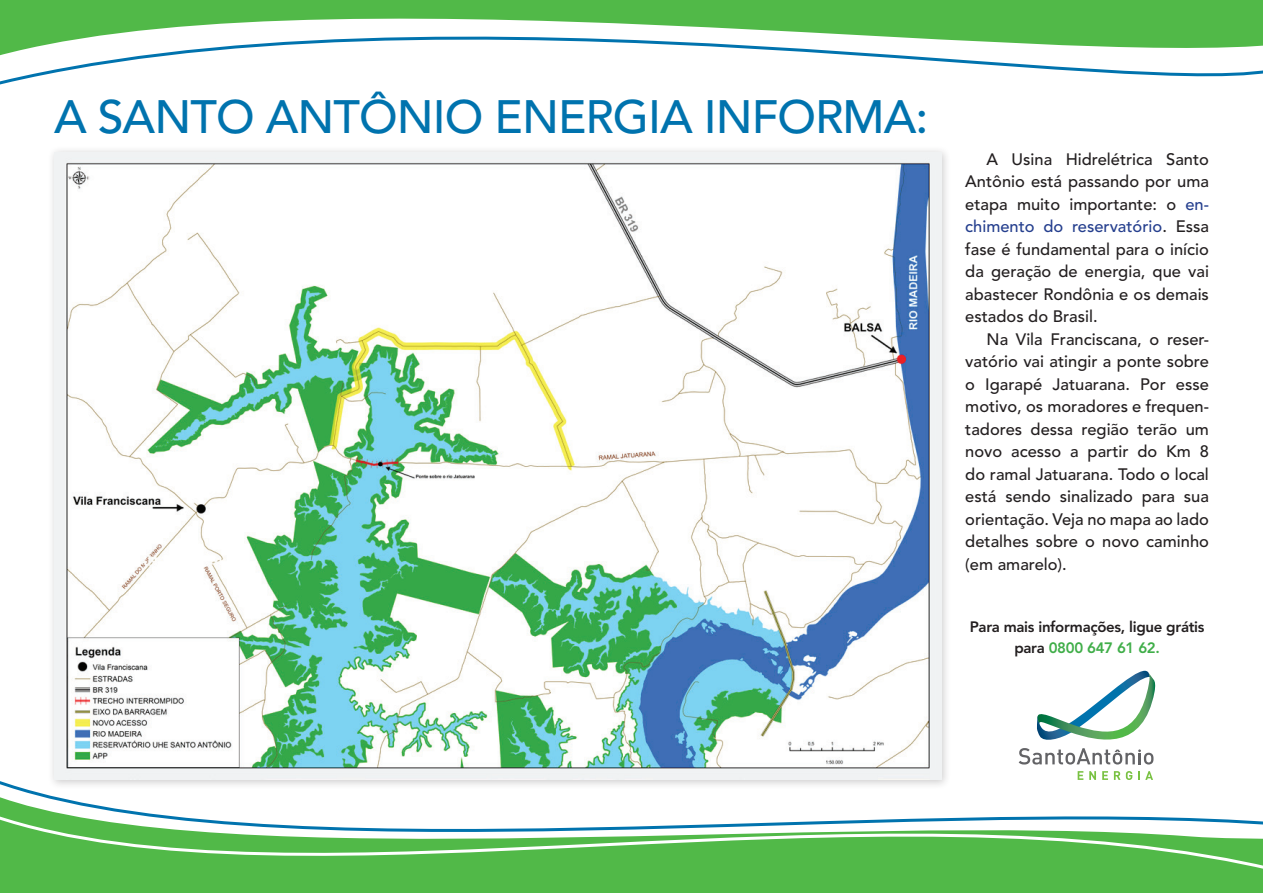
<style>
.page{position:relative;width:1263px;height:893px;background:#fff}
.page>*{position:absolute;margin:0;border:0;box-sizing:border-box;transform-origin:0 0}
.t1{font:500 46.35px "Avenir LT Std";letter-spacing:-.02em;color:#0073ae}
.t2{font:500 16.5px/22.5px "Avenir LT Std";color:#231f20;text-align:justify}
.t3{font:800 15px/21px "Avenir LT Std";letter-spacing:-.02em;color:#231f20;text-align:center}
.s1{color:#253f8e}
.s2{color:#40ae49}
</style>
<div class="page">
<svg style="left:1019px;top:671px;width:137px;height:93px"></svg>
<svg style="left:0;top:0;width:1263px;height:85px"></svg>
<div style="left:0;top:883px;width:1263px;height:10px;background:#51b948"></div>
<svg style="left:0;top:772px;width:1263px;height:111px"></svg>
<div style="left:47px;top:146px;width:904px;height:643px;background:#231f20;opacity:.22"></div>
<img style="left:54px;top:152px;width:887px;height:628px">
<h1 class="t1" style="left:54px;top:90px;width:101px">A Sant</h1>
<h1 class="t1" style="left:216px;top:90px;width:336px">o Antônio Ener</h1>
<h1 class="t1" style="left:613px;top:90px;width:317px">gia informa:</h1>
<p class="t2" style="left:965px;top:148px;width:245px;text-indent:21px">A Usina Hidrelétrica Santo Antônio está passando por uma etapa muito importante: o <span class="s1">en&shy;chimento do reservatório</span>. Essa fase é fundamental para o início da geração de energia, que vai abastecer Rondônia e os demais estados do Brasil.</p>
<p class="t2" style="left:965px;top:328px;width:245px;text-indent:21px">Na Vila Franciscana, o reser&shy;vatório vai atingir a ponte sobre o Igarapé Jatuarana. Por esse motivo, os moradores e frequen&shy;tadores dessa região terão um novo acesso a partir do Km 8 do ramal Jatuarana. Todo o local está sendo sinalizado para sua orientação. Veja no mapa ao lado detalhes sobre o novo caminho (em amarelo).</p>
<p class="t3" style="left:970px;top:616px;width:236px">Para mais informações, ligue grátis para <span class="s2">0800 647 61 62.</span></p>
</div>
